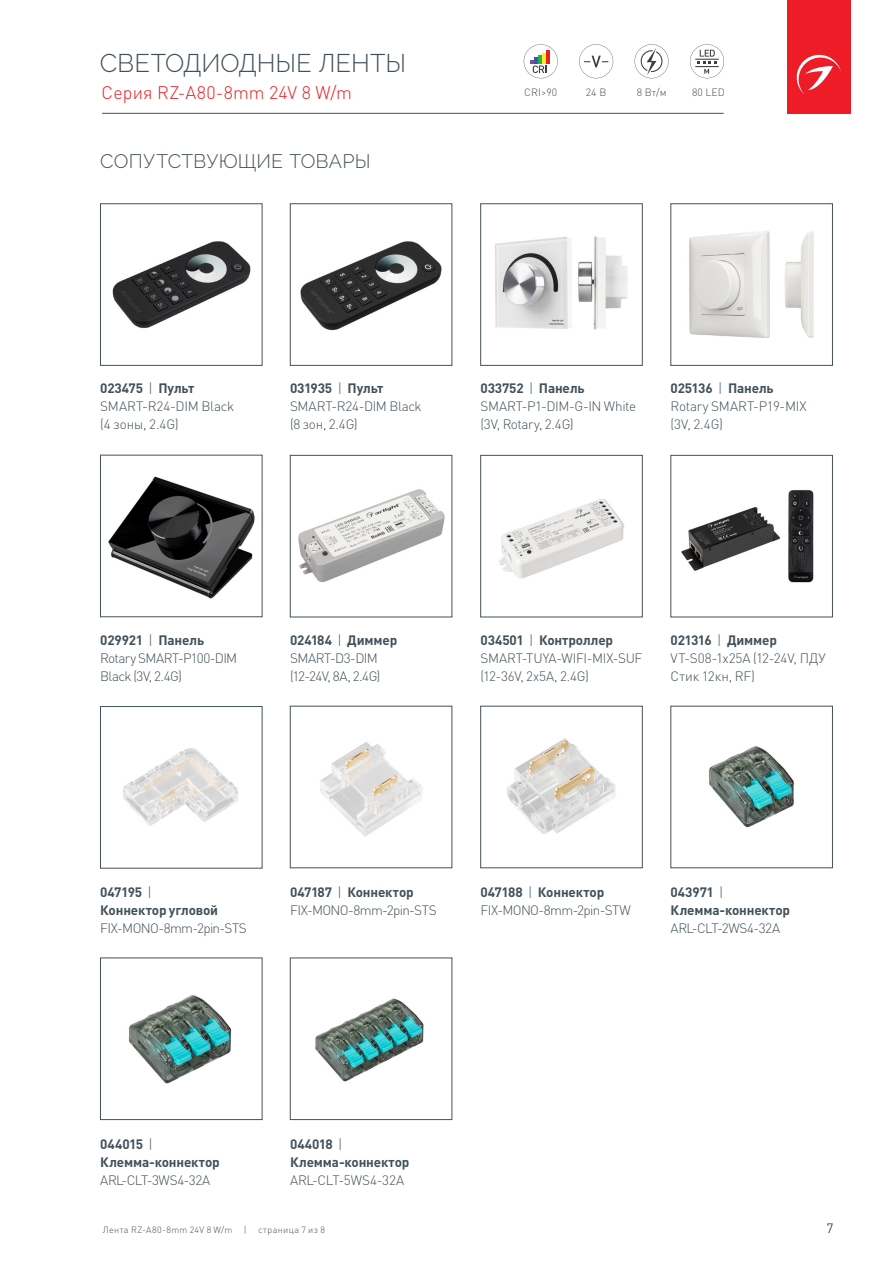
<style>
.page{position:relative;width:893px;height:1263px;background:#fff}
.page>*{position:absolute;margin:0;border:0;box-sizing:border-box;transform-origin:0 0}
.t1{font:300 25.5px "Raleway";color:#425159}
.t2{font:300 19.5px "Raleway";letter-spacing:.01em;color:#425159}
.t3{font:300 18px "DIN Pro";letter-spacing:.005em;color:#ee1d23}
.t4{font:300 13.5px/18px "DIN Pro";letter-spacing:-.025em;color:#425159}
.t5{font:700 13.5px/18px "DIN Pro";letter-spacing:-.01em;color:#425159}
.t6{font:300 13.5px/18px "DIN Pro";letter-spacing:-.05em;color:#425159}
.t7{font:300 13.5px/18px "DIN Pro";letter-spacing:.005em;color:#425159}
.t8{font:13.5px "DIN Pro";color:#425159}
.t9{font:300 10.5px "DIN Pro";color:#425159}
.t10{font:300 9px "DIN Pro";letter-spacing:.045em;color:#425159}
.s1{font-weight:700}
.s2{font-weight:300}
</style>
<div class="page">
<div style="left:787px;top:0;width:63px;height:114px;background:#ee1c27"></div>
<svg style="left:796px;top:54px;width:45px;height:40px"></svg>
<img style="left:495px;top:236px;width:133px;height:94px">
<div style="left:480px;top:204px;width:162px;height:162px;border:1px solid #425159"></div>
<img style="left:499px;top:498px;width:126px;height:81px">
<div style="left:480px;top:455px;width:162px;height:162px;border:1px solid #425159"></div>
<img style="left:315px;top:998px;width:109px;height:84px">
<div style="left:290px;top:958px;width:162px;height:162px;border:1px solid #425159"></div>
<img style="left:298px;top:489px;width:147px;height:93px">
<div style="left:290px;top:455px;width:162px;height:162px;border:1px solid #425159"></div>
<img style="left:320px;top:742px;width:102px;height:95px">
<div style="left:290px;top:706px;width:162px;height:162px;border:1px solid #425159"></div>
<img style="left:128px;top:995px;width:104px;height:89px">
<div style="left:100px;top:958px;width:162px;height:162px;border:1px solid #425159"></div>
<hr style="left:102px;top:113px;width:622px;height:1px;background:#425159">
<img style="left:689px;top:231px;width:125px;height:107px">
<div style="left:671px;top:204px;width:162px;height:162px;border:1px solid #425159"></div>
<img style="left:681px;top:489px;width:133px;height:94px">
<div style="left:671px;top:455px;width:162px;height:162px;border:1px solid #425159"></div>
<img style="left:108px;top:476px;width:147px;height:123px">
<div style="left:100px;top:455px;width:162px;height:162px;border:1px solid #425159"></div>
<img style="left:123px;top:748px;width:115px;height:78px">
<div style="left:100px;top:706px;width:162px;height:162px;border:1px solid #425159"></div>
<img style="left:709px;top:746px;width:85px;height:82px">
<div style="left:671px;top:706px;width:162px;height:162px;border:1px solid #425159"></div>
<img style="left:506px;top:738px;width:110px;height:96px">
<div style="left:480px;top:706px;width:162px;height:162px;border:1px solid #425159"></div>
<svg style="left:524px;top:44px;width:34px;height:34px"></svg>
<svg style="left:579px;top:44px;width:34px;height:34px"></svg>
<svg style="left:635px;top:44px;width:34px;height:34px"></svg>
<svg style="left:690px;top:44px;width:34px;height:34px"></svg>
<img style="left:112px;top:241px;width:139px;height:88px">
<div style="left:100px;top:204px;width:162px;height:162px;border:1px solid #425159"></div>
<img style="left:300px;top:241px;width:142px;height:90px">
<div style="left:290px;top:204px;width:162px;height:162px;border:1px solid #425159"></div>
<p class="t1" style="left:100px;top:48px;width:308px">СВЕТОДИОДНЫЕ ЛЕНТЫ</p>
<p class="t3" style="left:102px;top:80px;width:252px">Серия RZ-A80-8mm 24V 8 W/m</p>
<p class="t2" style="left:100px;top:149px;width:272px">СОПУТСТВУЮЩИЕ ТОВАРЫ</p>
<p class="t9" style="left:524px;top:85px;width:34px">CRI&gt;90</p>
<p class="t9" style="left:586px;top:85px;width:22px">24 В</p>
<p class="t9" style="left:637px;top:85px;width:31px">8 Вт/м</p>
<p class="t9" style="left:692px;top:85px;width:34px">80 LED</p>
<p class="t4" style="left:100px;top:378px;width:136px"><span class="s1">023475</span> | <span class="s1">Пульт<br></span>SMART-R24-DIM Black (4 зоны, 2.4G)</p>
<p class="t5" style="left:290px;top:378px;width:95px">031935 <span class="s2">|</span> Пульт</p>
<p class="t4" style="left:290px;top:396px;width:133px">SMART-R24-DIM Black (8 зон, 2.4G)</p>
<p class="t4" style="left:480px;top:378px;width:157px"><span class="s1">033752</span> | <span class="s1">Панель<br></span>SMART-P1-DIM-G-IN White (3V, Rotary, 2.4G)</p>
<p class="t4" style="left:671px;top:378px;width:138px"><span class="s1">025136</span> | <span class="s1">Панель<br></span>Rotary SMART-P19-MIX (3V, 2.4G)</p>
<p class="t6" style="left:100px;top:630px;width:139px"><span class="s1">029921</span> | <span class="s1">Панель<br></span>Rotary SMART-P100-DIM<br>Black (3V, 2.4G)</p>
<p class="t5" style="left:290px;top:630px;width:109px">024184 <span class="s2">|</span> Диммер</p>
<p class="t4" style="left:290px;top:648px;width:92px">SMART-D3-DIM (12-24V, 8A, 2.4G)</p>
<p class="t4" style="left:480px;top:630px;width:163px"><span class="s1">034501</span> | <span class="s1">Контроллер<br></span>SMART-TUYA-WIFI-MIX-SUF (12-36V, 2x5A, 2.4G)</p>
<p class="t7" style="left:671px;top:630px;width:157px"><span class="s1">021316</span> | <span class="s1">Диммер<br></span>VT-S08-1x25A (12-24V, ПДУ<br>Стик 12кн, RF)</p>
<p class="t5" style="left:100px;top:882px;width:148px">047195 <span class="s2">|<br></span>Коннектор угловой<br><span class="s2">FIX-MONO-8mm-2pin-STS</span></p>
<p class="t5" style="left:671px;top:882px;width:121px">043971 <span class="s2">|<br></span>Клемма-коннектор<br><span class="s2">ARL-CLT-2WS4-32A</span></p>
<p class="t5" style="left:290px;top:882px;width:125px">047187 <span class="s2">|</span> Коннектор</p>
<p class="t6" style="left:290px;top:900px;width:148px">FIX-MONO-8mm-2pin-STS</p>
<p class="t6" style="left:480px;top:882px;width:152px"><span class="s1">047188</span> | <span class="s1">Коннектор<br></span>FIX-MONO-8mm-2pin-STW</p>
<p class="t5" style="left:100px;top:1134px;width:121px">044015 <span class="s2">|<br></span>Клемма-коннектор</p>
<p class="t4" style="left:100px;top:1170px;width:112px">ARL-CLT-3WS4-32A</p>
<p class="t5" style="left:290px;top:1134px;width:121px">044018 <span class="s2">|<br></span>Клемма-коннектор<br><span class="s2">ARL-CLT-5WS4-32A</span></p>
<p class="t10" style="left:103px;top:1223px;width:131px">Лента RZ-A80-8mm 24V 8 W/m</p>
<p class="t10" style="left:244px;top:1223px;width:4px">|</p>
<p class="t10" style="left:258px;top:1223px;width:68px">страница 7 из 8</p>
<p class="t8" style="left:826px;top:1219px;width:9px">7</p>
</div>
